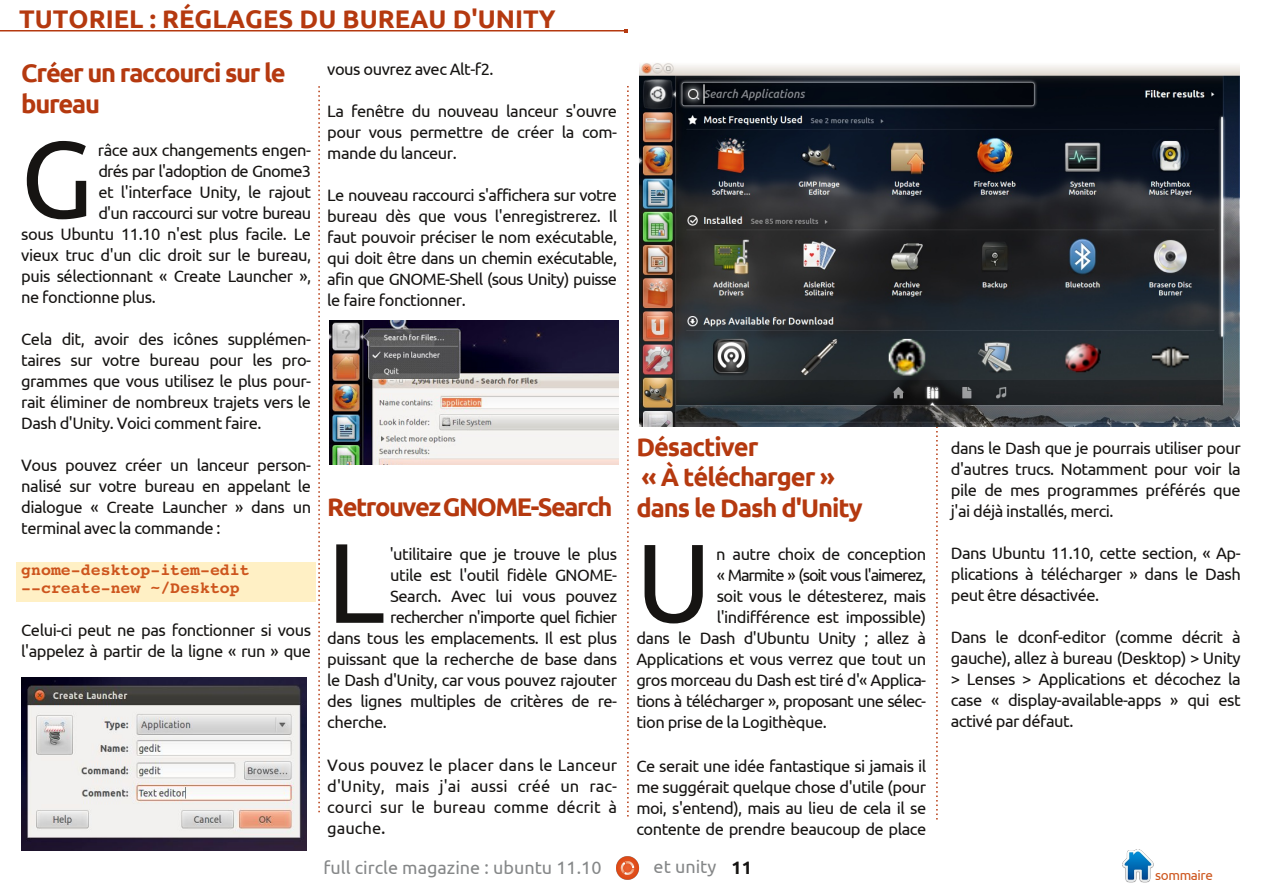
<style>
.page{position:relative;width:1263px;height:893px;background:#fff}
.page>*{position:absolute;margin:0;border:0;box-sizing:border-box;transform-origin:0 0}
.t1{font:113.1px "Ubuntu";color:#161412}
.t2{font:110.7px "Ubuntu";color:#161412}
.t3{font:108.45px "Ubuntu";color:#161412}
.t4{font:700 25.5px/54.4px "Ubuntu";color:#b5390f}
.t5{font:700 25.5px/30.6px "Ubuntu";letter-spacing:-.04em;color:#b5390f}
.t6{font:700 25.5px "Ubuntu";letter-spacing:-.06em;color:#b5390f}
.t7{font:18px "Ubuntu";color:#858788}
.t8{font:700 18px "Ubuntu";color:#161412}
.t9{font:16.5px/21px "Ubuntu";letter-spacing:-.03em;color:#161412;text-align:justify}
.t10{font:16.5px "Ubuntu";letter-spacing:-.05em;color:#161412}
.t11{font:700 16.5px/18px "Courier 10 Pitch BT";color:#cd551d}
.t12{font:16.5px "Ubuntu";letter-spacing:-.07em;color:#161412}
.t13{font:13.5px "Ubuntu";letter-spacing:-.03em;color:#cd551d}
.s1{font-size:18px}
</style>
<div class="page">
<svg style="left:318px;top:86px;width:2px;height:726px"></svg>
<svg style="left:627px;top:86px;width:2px;height:730px"></svg>
<svg style="left:936px;top:426px;width:2px;height:393px"></svg>
<hr style="left:0;top:30px;width:625px;height:1px;background:#b5390f">
<img style="left:1122px;top:849px;width:32px;height:33px">
<img style="left:617px;top:857px;width:23px;height:22px">
<div style="left:16px;top:563px;width:299px;height:39px;background:#fff0c5"></div>
<img style="left:21px;top:677px;width:285px;height:173px">
<img style="left:329px;top:321px;width:289px;height:143px">
<img style="left:639px;top:63px;width:601px;height:363px">
<h3 class="t4" style="left:19px;top:-9px;width:538px">TUTORIEL : RÉGLAGES DU BUREAU D'UNITY<br>Créer un raccourci sur le</h3>
<h3 class="t5" style="left:21px;top:88px;width:80px">bureau</h3>
<h3 class="t3" style="left:21px;top:117px;width:74px">G</h3>
<p class="t9" style="left:98px;top:140px;width:215px">râce aux changements engen-</p>
<p class="t9" style="left:327px;top:58px;width:168px">vous ouvrez avec Alt-f2.</p>
<p class="t9" style="left:327px;top:100px;width:291px">La fenêtre du nouveau lanceur s'ouvre pour vous permettre de créer la com&shy;mande du lanceur.</p>
<p class="t9" style="left:327px;top:184px;width:291px">Le nouveau raccourci s'affichera sur votre bureau dès que vous l'enregistrerez. Il faut pouvoir préciser le nom exécutable, qui doit être dans un chemin exécutable, afin que GNOME-Shell (sous Unity) puisse le faire fonctionner.</p>
<p class="t10" style="left:98px;top:162px;width:214px">drés par l'adoption de Gnome3</p>
<p class="t9" style="left:98px;top:182px;width:214px">et l'interface Unity, le rajout</p>
<p class="t10" style="left:98px;top:204px;width:214px">d'un raccourci sur votre bureau</p>
<p class="t9" style="left:21px;top:224px;width:291px">sous Ubuntu 11.10 n'est plus facile. Le</p>
<p class="t9" style="left:21px;top:245px;width:291px">vieux truc d'un clic droit sur le bureau,</p>
<p class="t9" style="left:21px;top:266px;width:291px">puis sélectionnant « Create Launcher »,</p>
<p class="t9" style="left:21px;top:287px;width:136px">ne fonctionne plus.</p>
<p class="t9" style="left:21px;top:329px;width:291px">Cela dit, avoir des icônes supplémen&shy;taires sur votre bureau pour les pro&shy;grammes que vous utilisez le plus pour&shy;rait éliminer de nombreux trajets vers le Dash d'Unity. Voici comment faire.</p>
<p class="t9" style="left:21px;top:455px;width:291px">Vous pouvez créer un lanceur person&shy;nalisé sur votre bureau en appelant le dialogue « Create Launcher » dans un terminal avec la commande :</p>
<p class="t11" style="left:21px;top:562px;width:230px">gnome-desktop-item-edit --create-new ~/Desktop</p>
<p class="t9" style="left:21px;top:620px;width:291px">Celui-ci peut ne pas fonctionner si vous l'appelez à partir de la ligne « run » que</p>
<h3 class="t6" style="left:327px;top:492px;width:287px">RetrouvezGNOME-Search</h3>
<h1 class="t1" style="left:327px;top:517px;width:60px">L</h1>
<p class="t9" style="left:390px;top:543px;width:229px">'utilitaire que je trouve le plus</p>
<p class="t9" style="left:390px;top:564px;width:228px">utile est l'outil fidèle GNOME-</p>
<p class="t9" style="left:390px;top:585px;width:228px">Search. Avec lui vous pouvez</p>
<p class="t10" style="left:390px;top:607px;width:228px">rechercher n'importe quel fichier</p>
<p class="t9" style="left:327px;top:627px;width:291px">dans tous les emplacements. Il est plus</p>
<p class="t9" style="left:327px;top:648px;width:291px">puissant que la recherche de base dans</p>
<p class="t9" style="left:327px;top:669px;width:291px">le Dash d'Unity, car vous pouvez rajouter</p>
<p class="t9" style="left:327px;top:690px;width:291px">des lignes multiples de critères de re-</p>
<p class="t9" style="left:327px;top:711px;width:61px">cherche.</p>
<p class="t9" style="left:327px;top:755px;width:291px">Vous pouvez le placer dans le Lanceur d'Unity, mais j'ai aussi créé un rac&shy;courci sur le bureau comme décrit à gauche<span class="s1">.</span></p>
<h3 class="t5" style="left:636px;top:431px;width:228px">Désactiver<br>« À télécharger » dans le Dash d'Unity</h3>
<h2 class="t2" style="left:636px;top:519px;width:78px">U</h2>
<p class="t9" style="left:716px;top:544px;width:211px">n autre choix de conception</p>
<p class="t12" style="left:717px;top:566px;width:211px">« Marmite » (soit vous l'aimerez,</p>
<p class="t9" style="left:717px;top:586px;width:211px">soit vous le détesterez, mais</p>
<p class="t9" style="left:717px;top:607px;width:211px">l'indifférence est impossible)</p>
<p class="t9" style="left:636px;top:628px;width:291px">dans le Dash d'Ubuntu Unity ; allez à</p>
<p class="t9" style="left:636px;top:649px;width:291px">Applications et vous verrez que tout un</p>
<p class="t9" style="left:636px;top:670px;width:291px">gros morceau du Dash est tiré d'« Applica-</p>
<p class="t10" style="left:636px;top:692px;width:291px">tions à télécharger », proposant une sélec-</p>
<p class="t9" style="left:636px;top:712px;width:192px">tion prise de la Logithèque.</p>
<p class="t9" style="left:636px;top:755px;width:291px">Ce serait une idée fantastique si jamais il me suggérait quelque chose d'utile (pour moi, s'entend), mais au lieu de cela il se contente de prendre beaucoup de place</p>
<p class="t7" style="left:324px;top:857px;width:279px">full circle magazine : ubuntu 11.10</p>
<p class="t7" style="left:654px;top:856px;width:64px">et unity</p>
<p class="t8" style="left:731px;top:857px;width:22px">11</p>
<p class="t9" style="left:951px;top:437px;width:291px">dans le Dash que je pourrais utiliser pour d'autres trucs. Notamment pour voir la pile de mes programmes préférés que j'ai déjà installés, merci.</p>
<p class="t9" style="left:951px;top:542px;width:291px">Dans Ubuntu 11.10, cette section, « Ap&shy;plications à télécharger » dans le Dash peut être désactivée.</p>
<p class="t9" style="left:951px;top:626px;width:291px">Dans le dconf-editor (comme décrit à gauche), allez à bureau (Desktop) &gt; Unity &gt; Lenses &gt; Applications et décochez la case « display-available-apps » qui est activé par défaut.</p>
<p class="t13" style="left:1155px;top:867px;width:59px">sommaire</p>
</div>
